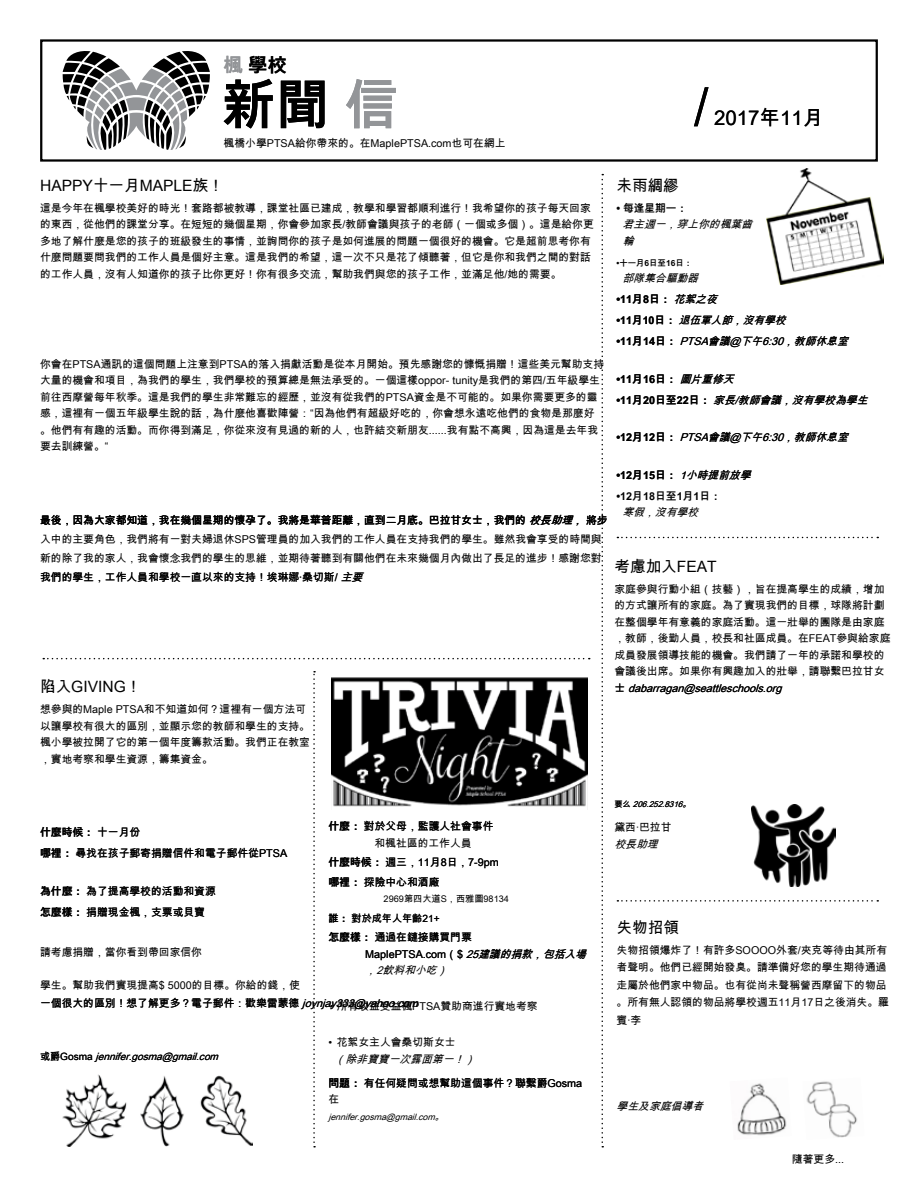
<style>
.page{position:relative;width:918px;height:1188px;background:#fff}
.page>*{position:absolute;margin:0;border:0;box-sizing:border-box;transform-origin:0 0}
.t1{font:700 54px "Arial Unicode MS";color:#000}
.t2{font:52.8px "Arial Unicode MS";color:#000}
.t3{font:20.4px "Arial Unicode MS";color:#000}
.t4{font:700 19.2px "Arial Unicode MS";color:#000}
.t5{font:15.6px "Arial Unicode MS";color:#000}
.t6{font:10.8px/16.5px "Arial Unicode MS";color:#000}
.t7{font:italic 10.8px/16.5px "Arial Unicode MS";color:#000}
.t8{font:700 10.8px "Arial Unicode MS";color:#000}
.t9{font:italic 10.65px "Arial Unicode MS";color:#000}
.t10{font:700 10.65px "Arial Unicode MS";color:#000}
.t11{font:10.2px "Arial Unicode MS";color:#000}
.t12{font:italic 10.05px "Arial Unicode MS";color:#000}
.t13{font:9.15px "Arial Unicode MS";color:#000}
.t14{font:italic 8.7px "Arial Unicode MS";color:#000}
.t15{font:700 8.4px "Arial Unicode MS";color:#000}
.t16{font:italic 8.1px "Arial Unicode MS";color:#000}
.s1{color:#939598}
.s2{font-weight:400;font-style:italic}
.s3{font-weight:700;font-style:normal}
.s4{font-style:italic}
.s5{font-weight:700}
.s6{font-style:normal}
</style>
<div class="page">
<svg style="left:63px;top:51px;width:147px;height:99px"></svg>
<div style="left:40px;top:39px;width:838px;height:123px;border:2px solid #000"></div>
<img style="left:63px;top:1074px;width:189px;height:72px">
<img style="left:752px;top:804px;width:83px;height:82px">
<img style="left:766px;top:168px;width:117px;height:116px">
<svg style="left:602px;top:174px;width:1px;height:974px"></svg>
<svg style="left:313px;top:671px;width:2px;height:477px"></svg>
<svg style="left:43px;top:658px;width:547px;height:1px"></svg>
<svg style="left:617px;top:537px;width:261px;height:1px"></svg>
<svg style="left:617px;top:900px;width:261px;height:2px"></svg>
<img style="left:331px;top:677px;width:257px;height:130px">
<img style="left:737px;top:1083px;width:50px;height:53px">
<img style="left:806px;top:1081px;width:52px;height:57px">
<h3 class="t4" style="left:224px;top:52px;width:64px"><span class="s1">楓</span> 學校</h3>
<h1 class="t1" style="left:221px;top:67px;width:179px">新聞<span class="s1">信</span></h1>
<p class="t6" style="left:224px;top:135px;width:284px">楓橋小學PTSA給你帶來的。在MaplePTSA.com也可在網上</p>
<h2 class="t2" style="left:694px;top:69px;width:16px">/</h2>
<h3 class="t3" style="left:714px;top:103px;width:110px">2017年11月</h3>
<h3 class="t5" style="left:40px;top:174px;width:185px">HAPPY十一月MAPLE族！</h3>
<p class="t6" style="left:40px;top:199px;width:555px">這是今年在楓學校美好的時光！套路都被教導，課堂社區已建成，教學和學習都順利進行！我希望你的孩子每天回家的東西，從他們的課堂分享。在短短的幾個星期，你會參加家長/教師會議與孩子的老師（一個或多個）。這是給你更多地了解什麼是您的孩子的班級發生的事情，並詢問你的孩子是如何進展的問題一個很好的機會。它是超前思考你有什麼問題要問我們的工作人員是個好主意。這是我們的希望，這一次不只是花了傾聽著，但它是你和我們之間的對話的工作人員，沒有人知道你的孩子比你更好！你有很多交流，幫助我們與您的孩子工作，並滿足他/她的需要。</p>
<h3 class="t5" style="left:616px;top:174px;width:64px">未雨綢繆</h3>
<p class="t10" style="left:616px;top:200px;width:72px">• 每逢星期一：</p>
<p class="t7" style="left:622px;top:216px;width:135px">君主週一，穿上你的楓葉齒輪</p>
<p class="t15" style="left:616px;top:257px;width:77px">•十一月6日至16日：</p>
<p class="t7" style="left:622px;top:270px;width:81px">部隊集合驅動器</p>
<p class="t8" style="left:616px;top:292px;width:106px">•11月8日： <span class="s2">花絮之夜</span></p>
<p class="t9" style="left:616px;top:313px;width:175px"><span class="s3">•1 1 月 1 0 日：</span> 退伍軍人節，沒有學校</p>
<p class="t7" style="left:616px;top:333px;width:237px"><span class="s3">• 1 1 月 1 4 日：</span> PTSA會議@下午6:30，教師休息室</p>
<p class="t8" style="left:616px;top:371px;width:123px">•11月16日： <span class="s2">圖片重修天</span></p>
<p class="t7" style="left:616px;top:391px;width:257px"><span class="s3">• 1 1 月 20 日至22 日：</span> 家長/教師會議，沒有學校為學生</p>
<p class="t7" style="left:616px;top:429px;width:237px"><span class="s3">• 1 2 月 1 2 日：</span> PTSA會議@下午6:30，教師休息室</p>
<p class="t8" style="left:616px;top:467px;width:140px">•12月15日： <span class="s2">1小時提前放學</span></p>
<p class="t8" style="left:616px;top:488px;width:106px">•12月18日至1月1日：</p>
<p class="t7" style="left:622px;top:504px;width:81px">寒假，沒有學校</p>
<p class="t6" style="left:40px;top:355px;width:566px">你會在PTSA通訊的這個問題上注意到PTSA的落入捐獻活動是從本月開始。預先感謝您的慷慨捐贈！這些美元幫助支持大量的機會和項目，為我們的學生，我們學校的預算總是無法承受的。一個這樣oppor- tunity是我們的第四/五年級學生前往西摩營每年秋季。這是我們的學生非常難忘的經歷，並沒有從我們的PTSA資金是不可能的。如果你需要更多的靈感，這裡有一個五年級學生說的話，為什麼他喜歡陣營：“因為他們有超級好吃的，你會想永遠吃他們的食物是那麼好。他們有有趣的活動。而你得到滿足，你從來沒有見過的新的人，也許結交新朋友......我有點不高興，因為這是去年我要去訓練營。“</p>
<p class="t6" style="left:40px;top:510px;width:569px;line-height:19px">最後，因為大家都知道，我在幾個星期的懷孕了。我將是華普距離，直到二月底。巴拉甘女士，我們的 <span class="s4">校長助理，</span> 將步入中的主要角色，我們將有一對夫婦退休SPS管理員的加入我們的工作人員在支持我們的學生。雖然我會享受的時間與新的除了我的家人，我會懷念我們的學生的思維，並期待著聽到有關他們在未來幾個月內做出了長足的進步！感謝您對我們的學生，工作人員和學校一直以來的支持！埃琳娜·桑切斯/ <span class="s4">主要</span></p>
<h3 class="t5" style="left:615px;top:555px;width:104px">考慮加入FEAT</h3>
<p class="t6" style="left:615px;top:580px;width:278px">家庭參與行動小組（技藝），旨在提高學生的成績，增加的方式讓所有的家庭。為了實現我們的目標，球隊將計劃在整個學年有意義的家庭活動。這一壯舉的團隊是由家庭，教師，後勤人員，校長和社區成員。在FEAT參與給家庭成員發展領導技能的機會。我們請了一年的承諾和學校的會議後出席。如果你有興趣加入的壯舉，請聯繫巴拉甘女士 <span class="s4">dabarragan@seattleschools.org</span></p>
<h3 class="t5" style="left:40px;top:675px;width:103px">陷入GIVING！</h3>
<p class="t6" style="left:40px;top:701px;width:271px">想參與的Maple PTSA和不知道如何？這裡有一個方法可以讓學校有很大的區別，並顯示您的教師和學生的支持。楓小學被拉開了它的第一個年度籌款活動。我們正在教室，實地考察和學生資源，籌集資金。</p>
<p class="t6" style="left:374px;top:818px;width:121px;text-indent:-46px"><span class="s5">什麼：</span> 對於父母，監護人社會事件和楓社區的工作人員</p>
<p class="t6" style="left:328px;top:852px;width:172px;line-height:19.5px"><span class="s5">什麼時候：</span> 週三，11月8日，7-9pm<span class="s5">哪裡：</span> 探險中心和酒廠</p>
<p class="t13" style="left:384px;top:893px;width:127px">2969第四大道S，西雅圖98134</p>
<p class="t11" style="left:328px;top:911px;width:113px"><span class="s5">誰：</span> 對於成年人年齡21+</p>
<p class="t6" style="left:365px;top:929px;width:227px;text-indent:-37px"><span class="s5">怎麼樣：</span> 通過在鏈接購買門票<br>MaplePTSA.com（$ <span class="s4">25建議的捐款，包括入場，2飲料和小吃）</span></p>
<p class="t6" style="left:328px;top:998px;width:211px"><span class="s4">•</span>所有收益受益楓PTSA贊助商進行實地考察</p>
<p class="t6" style="left:328px;top:1034px;width:129px">• 花絮女主人會桑切斯女士</p>
<p class="t7" style="left:335px;top:1050px;width:146px">（除非寶寶一次露面第一！）</p>
<p class="t6" style="left:328px;top:1074px;width:255px"><span class="s5">問題：</span> 有任何疑問或想幫助這個事件？聯繫爵Gosma在</p>
<p class="t14" style="left:328px;top:1111px;width:120px">jennifer.gosma@gmail.com。</p>
<p class="t6" style="left:40px;top:821px;width:249px;line-height:21px"><span class="s5">什麼時候：</span> 十一月份<br><span class="s5">哪裡：</span> 尋找在孩子郵寄捐贈信件和電子郵件從PTSA</p>
<p class="t6" style="left:40px;top:880px;width:177px;line-height:21px"><span class="s5">為什麼：</span> 為了提高學校的活動和資源<span class="s5">怎麼樣：</span> 捐贈現金楓，支票或貝寶</p>
<p class="t6" style="left:40px;top:944px;width:163px">請考慮捐贈，當你看到帶回家信你</p>
<p class="t6" style="left:40px;top:976px;width:383px;line-height:18px">學生。幫助我們實現提高$ 5000的目標。你給的錢，使<br>一個很大的區別！想了解更多？電子郵件：歡樂雷蒙德 <span class="s4">joynjay333@yahoo.com</span></p>
<p class="t12" style="left:40px;top:1049px;width:183px"><span class="s6">或爵 G o s m a</span> jennifer.gosma@gmail.com</p>
<p class="t16" style="left:615px;top:799px;width:81px"><span class="s6">要么</span> 206.252.8316。</p>
<p class="t6" style="left:615px;top:819px;width:59px">黛西·巴拉甘</p>
<p class="t7" style="left:615px;top:835px;width:49px">校長助理</p>
<h3 class="t5" style="left:617px;top:916px;width:64px">失物招領</h3>
<p class="t6" style="left:617px;top:941px;width:274px;line-height:17.4px">失物招領爆炸了！有許多SOOOO外套/夾克等待由其所有者聲明。他們已經開始發臭。請準備好您的學生期待通過走屬於他們家中物品。也有從尚未聲稱營西摩留下的物品。所有無人認領的物品將學校週五11月17日之後消失。羅賓·李</p>
<p class="t7" style="left:617px;top:1097px;width:92px">學生及家庭倡導者</p>
<p class="t6" style="left:792px;top:1150px;width:54px">隨著更多...</p>
</div>
